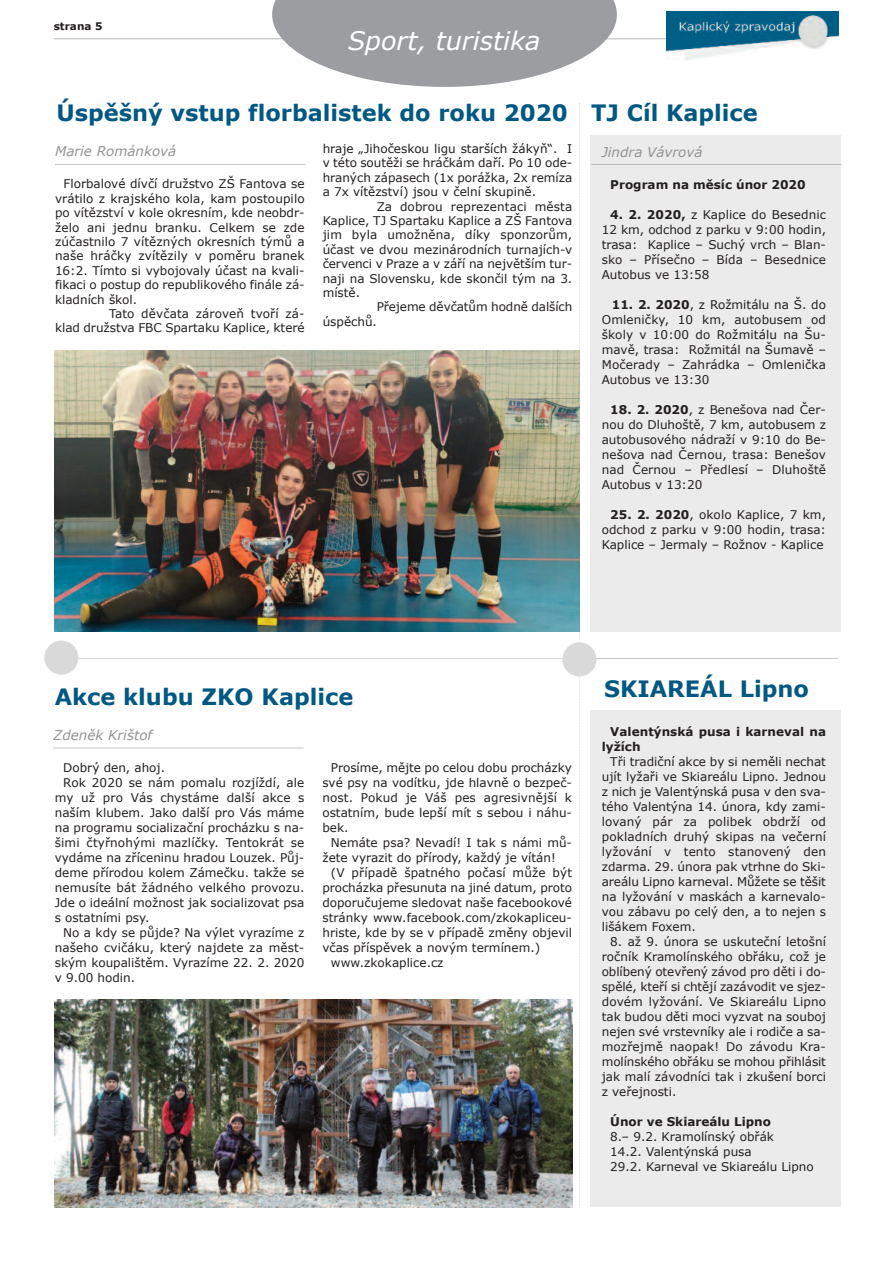
<style>
.page{position:relative;width:893px;height:1263px;background:#fff}
.page>*{position:absolute;margin:0;border:0;box-sizing:border-box;transform-origin:0 0}
.t1{font:italic 25.5px "Verdana";color:#fff}
.t2{font:700 22.5px "Verdana";color:#005883}
.t3{font:italic 13.5px "Verdana";color:#919396}
.t4{font:12px/15px "Verdana";color:#231f20;text-align:justify}
.t5{font:700 12px/15px "Verdana";color:#231f20}
.t6{font:700 10.5px "Verdana";color:#231f20}
.s1{font-weight:700}
</style>
<div class="page">
<hr style="left:54px;top:38px;width:784px;height:1px;background:#cbcccd">
<img style="left:666px;top:11px;width:173px;height:49px">
<div style="left:591px;top:709px;width:250px;height:497px;background:#ecebeb"></div>
<hr style="left:53px;top:658px;width:527px;height:1px;background:#d7d7d8">
<div style="left:44px;top:641px;width:34px;height:34px;background:#d9d9d9;border-radius:50%"></div>
<div style="left:591px;top:135px;width:250px;height:496px;background:#ecebeb"></div>
<hr style="left:55px;top:164px;width:250px;height:1px;background:#c5c6c7">
<hr style="left:53px;top:748px;width:251px;height:1px;background:#e1e1e1">
<svg style="left:579px;top:103px;width:1px;height:1105px"></svg>
<svg style="left:272px;top:0;width:345px;height:87px"></svg>
<img style="left:54px;top:351px;width:525px;height:280px">
<img style="left:55px;top:1000px;width:517px;height:208px">
<hr style="left:591px;top:164px;width:251px;height:1px;background:#bababb">
<hr style="left:588px;top:658px;width:250px;height:1px;background:#c7c7c8">
<div style="left:562px;top:642px;width:34px;height:34px;background:#d9d9d9;border-radius:50%"></div>
<p class="t6" style="left:54px;top:19px;width:50px">strana 5</p>
<h1 class="t1" style="left:348px;top:24px;width:194px">Sport, turistika</h1>
<h2 class="t2" style="left:57px;top:98px;width:513px">Úspěšný vstup florbalistek do roku 2020</h2>
<p class="t3" style="left:55px;top:143px;width:123px">Marie Románková</p>
<p class="t4" style="left:323px;top:141px;width:251px">hraje „Jihočeskou ligu starších žákyň“. I</p>
<p class="t4" style="left:323px;top:155px;width:251px">v této soutěži se hráčkám daří. Po 10 ode-</p>
<p class="t4" style="left:323px;top:170px;width:251px">hraných zápasech (1x porážka, 2x remíza</p>
<p class="t4" style="left:323px;top:184px;width:215px">a 7x vítězství) jsou v čelní skupině.</p>
<p class="t4" style="left:377px;top:198px;width:197px">Za dobrou reprezentaci města</p>
<p class="t4" style="left:323px;top:213px;width:251px">Kaplice, TJ Spartaku Kaplice a ZŠ Fantova</p>
<p class="t4" style="left:323px;top:227px;width:251px">jim byla umožněna, díky sponzorům,</p>
<p class="t4" style="left:323px;top:242px;width:251px">účast ve dvou mezinárodních turnajích-v</p>
<p class="t4" style="left:323px;top:256px;width:251px">červenci v Praze a v září na největším tur-</p>
<p class="t4" style="left:323px;top:270px;width:251px">naji na Slovensku, kde skončil tým na 3.</p>
<p class="t4" style="left:323px;top:285px;width:39px">místě.</p>
<p class="t4" style="left:377px;top:299px;width:197px">Přejeme děvčatům hodně dalších</p>
<p class="t4" style="left:323px;top:314px;width:56px">úspěchů.</p>
<p class="t4" style="left:64px;top:176px;width:243px">Florbalové dívčí družstvo ZŠ Fantova se</p>
<p class="t4" style="left:55px;top:191px;width:251px">vrátilo z krajského kola, kam postoupilo</p>
<p class="t4" style="left:55px;top:205px;width:251px">po vítězství v kole okresním, kde neobdr-</p>
<p class="t4" style="left:55px;top:219px;width:251px">želo ani jednu branku. Celkem se zde</p>
<p class="t4" style="left:55px;top:234px;width:251px">zúčastnilo 7 vítězných okresních týmů a</p>
<p class="t4" style="left:55px;top:248px;width:251px">naše hráčky zvítězily v poměru branek</p>
<p class="t4" style="left:55px;top:263px;width:251px">16:2. Tímto si vybojovaly účast na kvali-</p>
<p class="t4" style="left:55px;top:277px;width:251px">fikaci o postup do republikového finále zá-</p>
<p class="t4" style="left:55px;top:291px;width:84px">kladních škol.</p>
<p class="t4" style="left:109px;top:306px;width:197px">Tato děvčata zároveň tvoří zá-</p>
<p class="t4" style="left:55px;top:320px;width:251px">klad družstva FBC Spartaku Kaplice, které</p>
<h2 class="t2" style="left:591px;top:98px;width:168px">TJ Cíl Kaplice</h2>
<p class="t3" style="left:602px;top:143px;width:102px">Jindra Vávrová</p>
<p class="t5" style="left:610px;top:177px;width:197px">Program na měsíc únor 2020</p>
<p class="t4" style="left:602px;top:207px;width:226px;text-indent:9px"><span class="s1">4. 2. 2020,</span> z Kaplice do Besednic 12 km, odchod z parku v 9:00 hodin, trasa: Kaplice – Suchý vrch – Blan&shy;sko – Přísečno – Bída – Besednice Autobus ve 13:58</p>
<p class="t4" style="left:602px;top:297px;width:226px;text-indent:10px"><span class="s1">11. 2. 2020</span>, z Rožmitálu na Š. do Omleničky, 10 km, autobusem od školy v 10:00 do Rožmitálu na Šu&shy;mavě, trasa: Rožmitál na Šumavě – Močerady – Zahrádka – Omlenička Autobus ve 13:30</p>
<p class="t4" style="left:602px;top:402px;width:226px;text-indent:9px"><span class="s1">18. 2. 2020</span>, z Benešova nad Čer&shy;nou do Dluhoště, 7 km, autobusem z autobusového nádraží v 9:10 do Be&shy;nešova nad Černou, trasa: Benešov nad Černou – Předlesí – Dluhoště Autobus v 13:20</p>
<p class="t4" style="left:602px;top:507px;width:226px;text-indent:9px"><span class="s1">25. 2. 2020</span>, okolo Kaplice, 7 km, odchod z parku v 9:00 hodin, trasa:<br>Kaplice – Jermaly – Rožnov - Kaplice</p>
<h2 class="t2" style="left:604px;top:674px;width:206px">SKIAREÁL Lipno</h2>
<h2 class="t2" style="left:55px;top:682px;width:300px">Akce klubu ZKO Kaplice</h2>
<p class="t3" style="left:53px;top:726px;width:101px">Zdeněk Krištof</p>
<p class="t5" style="left:602px;top:723px;width:226px;text-indent:9px">Valentýnská pusa i karneval na lyžích</p>
<p class="t4" style="left:602px;top:753px;width:226px;text-indent:9px">Tři tradiční akce by si neměli nechat ujít lyžaři ve Skiareálu Lipno. Jednou z nich je Valentýnská pusa v den sva&shy;tého Valentýna 14. února, kdy zami&shy;lovaný pár za polibek obdrží od pokladních druhý skipas na večerní lyžování v tento stanovený den zdarma. 29. února pak vtrhne do Ski&shy;areálu Lipno karneval. Můžete se těšit na lyžování v maskách a karnevalo&shy;vou zábavu po celý den, a to nejen s lišákem Foxem.</p>
<p class="t4" style="left:602px;top:933px;width:226px;text-indent:9px">8. až 9. února se uskuteční letošní ročník Kramolínského obřáku, což je oblíbený otevřený závod pro děti i do&shy;spělé, kteří si chtějí zazávodit ve sjez&shy;dovém lyžování. Ve Skiareálu Lipno tak budou děti moci vyzvat na souboj nejen své vrstevníky ale i rodiče a sa&shy;mozřejmě naopak! Do závodu Kra&shy;molínského obřáku se mohou přihlásit jak malí závodníci tak i zkušení borci z veřejnosti.</p>
<p class="t5" style="left:610px;top:1113px;width:162px">Únor ve Skiareálu Lipno</p>
<p class="t4" style="left:610px;top:1128px;width:205px;text-align:left">8.– 9.2. Kramolínský obřák<br>14.2. Valentýnská pusa<br>29.2. Karneval ve Skiareálu Lipno</p>
<p class="t4" style="left:63px;top:760px;width:103px">Dobrý den, ahoj.</p>
<p class="t4" style="left:63px;top:775px;width:243px">Rok 2020 se nám pomalu rozjíždí, ale</p>
<p class="t4" style="left:55px;top:790px;width:251px">my už pro Vás chystáme další akce s</p>
<p class="t4" style="left:55px;top:805px;width:251px">naším klubem. Jako další pro Vás máme</p>
<p class="t4" style="left:55px;top:820px;width:251px">na programu socializační procházku s na-</p>
<p class="t4" style="left:55px;top:835px;width:251px">šimi čtyřnohými mazlíčky. Tentokrát se</p>
<p class="t4" style="left:55px;top:850px;width:251px">vydáme na zříceninu hradou Louzek. Půj-</p>
<p class="t4" style="left:55px;top:865px;width:251px">deme přírodou kolem Zámečku. takže se</p>
<p class="t4" style="left:55px;top:880px;width:251px">nemusíte bát žádného velkého provozu.</p>
<p class="t4" style="left:55px;top:895px;width:251px">Jde o ideální možnost jak socializovat psa</p>
<p class="t4" style="left:55px;top:910px;width:96px">s ostatními psy.</p>
<p class="t4" style="left:63px;top:925px;width:243px">No a kdy se půjde? Na výlet vyrazíme z</p>
<p class="t4" style="left:55px;top:940px;width:251px">našeho cvičáku, který najdete za měst-</p>
<p class="t4" style="left:55px;top:955px;width:251px">ským koupalištěm. Vyrazíme 22. 2. 2020</p>
<p class="t4" style="left:55px;top:970px;width:82px">v 9.00 hodin.</p>
<p class="t4" style="left:322px;top:760px;width:251px;text-indent:9px">Prosíme, mějte po celou dobu procházky své psy na vodítku, jde hlavně o bezpeč&shy;nost. Pokud je Váš pes agresivnější k ostatním, bude lepší mít s sebou i náhu&shy;bek.</p>
<p class="t4" style="left:322px;top:835px;width:251px;text-indent:9px">Nemáte psa? Nevadí! I tak s námi mů&shy;žete vyrazit do přírody, každý je vítán!</p>
<p class="t4" style="left:331px;top:865px;width:243px">(V případě špatného počasí může být</p>
<p class="t4" style="left:322px;top:880px;width:251px">procházka přesunuta na jiné datum, proto</p>
<p class="t4" style="left:322px;top:895px;width:251px">doporučujeme sledovat naše facebookové</p>
<p class="t4" style="left:322px;top:910px;width:251px">stránky www.facebook.com/zkokapliceu-</p>
<p class="t4" style="left:322px;top:925px;width:251px">hriste, kde by se v případě změny objevil</p>
<p class="t4" style="left:322px;top:940px;width:219px">včas příspěvek a novým termínem.)</p>
<p class="t4" style="left:331px;top:955px;width:114px">www.zkokaplice.cz</p>
</div>
